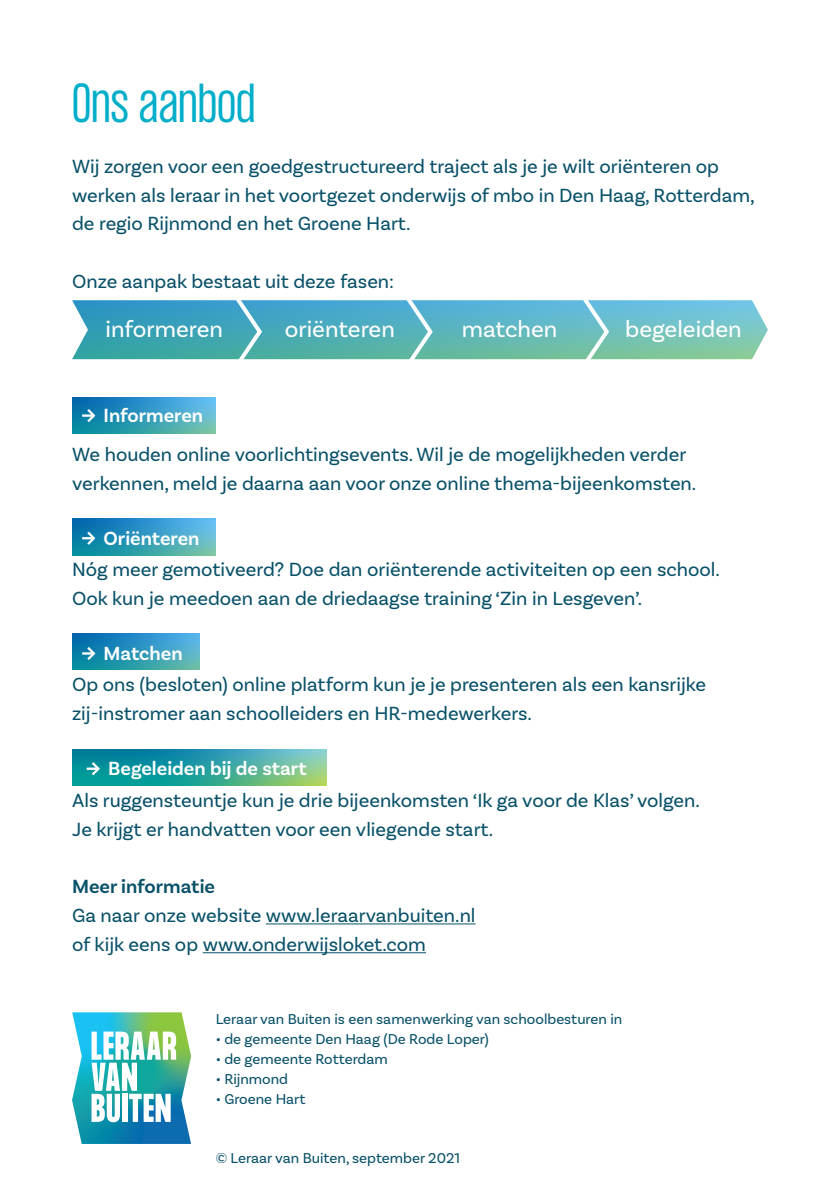
<style>
.page{position:relative;width:840px;height:1191px;background:#fff}
.page>*{position:absolute;margin:0;border:0;box-sizing:border-box;transform-origin:0 0}
.t1{font:300 48px "Formula Condensed";letter-spacing:-.005em;color:#00aeca}
.t2{font:24px "Basic Sans";color:#fff}
.t3{font:20px/28.8px "Basic Sans";color:#095169}
.t4{font:600 20px "Basic Sans";color:#fff}
.t5{font:600 20px "Basic Sans";color:#095169}
.t6{font:15px "Basic Sans";color:#095169}
</style>
<div class="page">
<svg style="left:72px;top:749px;width:255px;height:36px;background:#33a49e"></svg>
<svg style="left:72px;top:397px;width:143px;height:37px;background:#349bbc"></svg>
<svg style="left:72px;top:519px;width:143px;height:36px;background:#349abc"></svg>
<svg style="left:72px;top:633px;width:127px;height:36px;background:#2d96ba"></svg>
<svg style="left:72px;top:300px;width:695px;height:59px;background:#5bb4bd"></svg>
<hr style="left:266px;top:923px;width:209px;height:1px;background:#095169">
<hr style="left:202px;top:952px;width:224px;height:1px;background:#095169">
<svg style="left:82px;top:409px;width:13px;height:13px"></svg>
<svg style="left:82px;top:532px;width:13px;height:12px"></svg>
<svg style="left:82px;top:647px;width:13px;height:13px"></svg>
<svg style="left:87px;top:762px;width:13px;height:13px"></svg>
<img style="left:72px;top:1012px;width:119px;height:132px">
<img style="left:91px;top:1031px;width:85px;height:91px">
<svg style="left:226px;top:300px;width:38px;height:60px;background:#5bb2c1"></svg>
<svg style="left:396px;top:300px;width:39px;height:60px;background:#6dbcc4"></svg>
<svg style="left:572px;top:300px;width:39px;height:60px;background:#7fc6c7"></svg>
<p class="t1" style="left:72px;top:75px;width:185px">Ons aanbod</p>
<p class="t3" style="left:72px;top:152px;width:684px">Wij zorgen voor een goedgestructureerd traject als je je wilt oriënteren op werken als leraar in het voortgezet onderwijs of mbo in Den Haag, Rotterdam, de regio Rijnmond en het Groene Hart.</p>
<p class="t3" style="left:72px;top:267px;width:323px">Onze aanpak bestaat uit deze fasen:</p>
<p class="t2" style="left:105px;top:314px;width:119px">informeren</p>
<p class="t2" style="left:284px;top:314px;width:111px">oriënteren</p>
<p class="t2" style="left:461px;top:314px;width:97px">matchen</p>
<p class="t2" style="left:624px;top:314px;width:118px">begeleiden</p>
<p class="t4" style="left:104px;top:403px;width:101px">Informeren</p>
<p class="t3" style="left:72px;top:440px;width:625px">We houden online voorlichtingsevents. Wil je de mogelijkheden verder verkennen, meld je daarna aan voor onze online thema-bijeenkomsten.</p>
<p class="t4" style="left:104px;top:526px;width:97px">Oriënteren</p>
<p class="t3" style="left:72px;top:555px;width:649px">Nóg meer gemotiveerd? Doe dan oriënterende activiteiten op een school.<br>Ook kun je meedoen aan de driedaagse training ‘Zin in Lesgeven’.</p>
<p class="t4" style="left:104px;top:641px;width:81px">Matchen</p>
<p class="t3" style="left:72px;top:670px;width:635px">Op ons (besloten) online platform kun je je presenteren als een kansrijke zij-instromer aan schoolleiders en HR-medewerkers.</p>
<p class="t4" style="left:108px;top:756px;width:200px">Begeleiden bij de start</p>
<p class="t3" style="left:72px;top:785px;width:629px">Als ruggensteuntje kun je drie bijeenkomsten ‘Ik ga voor de Klas’ volgen.<br>Je krijgt er handvatten voor een vliegende start.</p>
<p class="t5" style="left:72px;top:874px;width:144px">Meer informatie</p>
<p class="t3" style="left:72px;top:900px;width:405px">Ga naar onze website www.leraarvanbuiten.nl of kijk eens op www.onderwijsloket.com</p>
<p class="t6" style="left:215px;top:1010px;width:408px">Leraar van Buiten is een samenwerking van schoolbesturen in</p>
<p class="t6" style="left:215px;top:1030px;width:275px">• de gemeente Den Haag (De Rode Loper)</p>
<p class="t6" style="left:215px;top:1050px;width:173px">• de gemeente Rotterdam</p>
<p class="t6" style="left:215px;top:1070px;width:74px">• Rijnmond</p>
<p class="t6" style="left:215px;top:1090px;width:91px">• Groene Hart</p>
<p class="t6" style="left:215px;top:1148px;width:246px">© Leraar van Buiten, september 2021</p>
</div>
